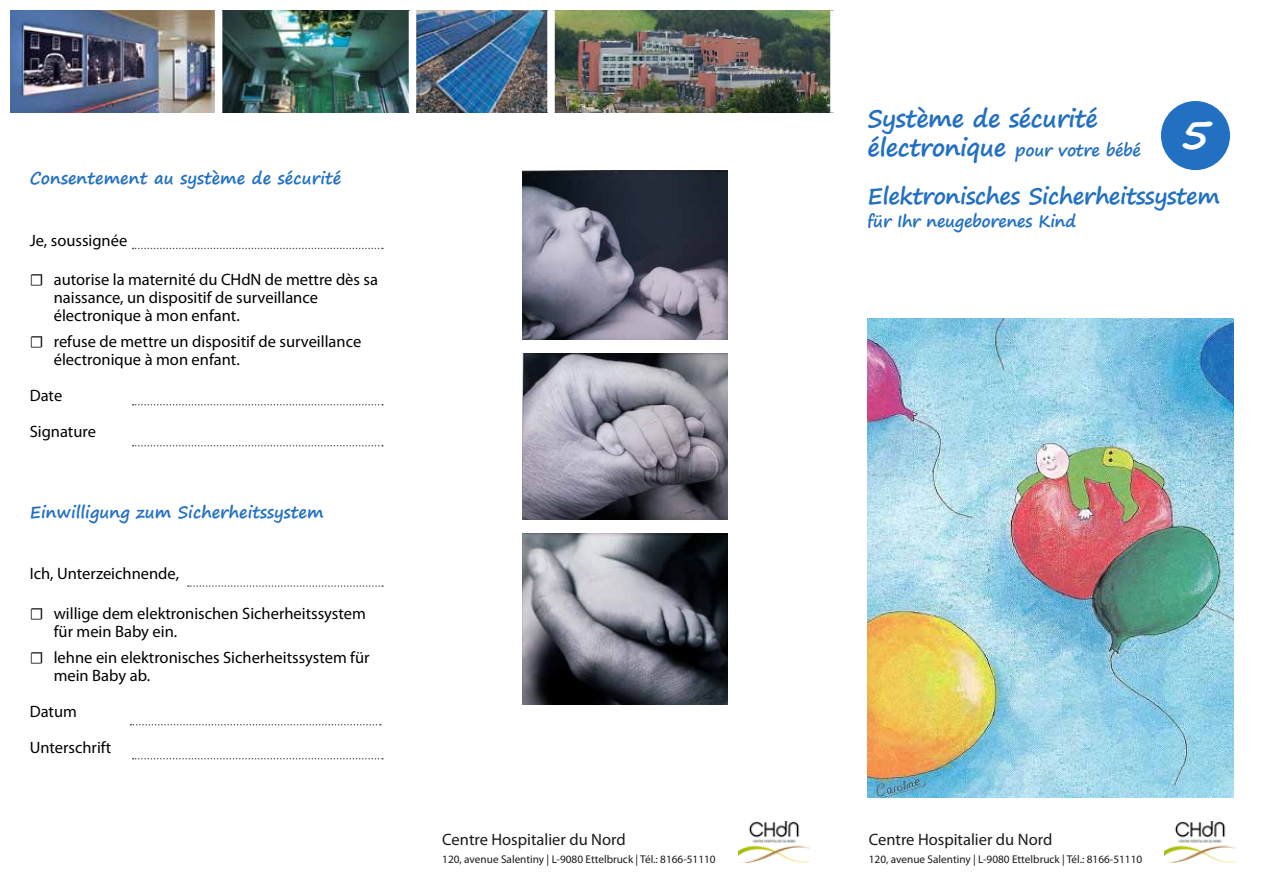
<style>
.page{position:relative;width:1263px;height:893px;background:#fff}
.page>*{position:absolute;margin:0;border:0;box-sizing:border-box;transform-origin:0 0}
.t1{font:700 42px "Segoe Print";color:#fff}
.t2{font:700 24px "Segoe Print";letter-spacing:-.02em;color:#2270c2}
.t3{font:700 22.5px "Segoe Print";letter-spacing:-.02em;color:#2270c2}
.t4{font:16.5px/18px "Myriad Pro";color:#000}
.t5{font:700 16.5px "Segoe Print";color:#2270c2}
.t6{font:700 16.5px "Segoe Print";letter-spacing:-.02em;color:#2270c2}
.t7{font:16.5px "Myriad Pro";color:#1a1a1a}
.t8{font:11.25px "Myriad Pro";color:#1a1a1a}
.s1{font-family:"Minion Pro"}
.s2{font-size:24px}
</style>
<div class="page">
<img style="left:555px;top:11px;width:275px;height:102px">
<img style="left:11px;top:11px;width:204px;height:102px">
<img style="left:222px;top:11px;width:187px;height:102px">
<img style="left:416px;top:11px;width:131px;height:102px">
<img style="left:867px;top:319px;width:366px;height:479px">
<div style="left:1161px;top:101px;width:69px;height:69px;background:#2270c2;border-radius:50%"></div>
<img style="left:1165px;top:822px;width:70px;height:41px">
<img style="left:739px;top:821px;width:70px;height:42px">
<img style="left:522px;top:170px;width:206px;height:169px">
<img style="left:522px;top:353px;width:206px;height:167px">
<img style="left:522px;top:534px;width:206px;height:171px">
<svg style="left:133px;top:248px;width:250px;height:1px"></svg>
<svg style="left:133px;top:404px;width:250px;height:1px"></svg>
<svg style="left:133px;top:445px;width:250px;height:1px"></svg>
<svg style="left:130px;top:724px;width:251px;height:1px"></svg>
<svg style="left:133px;top:758px;width:250px;height:1px"></svg>
<svg style="left:188px;top:585px;width:195px;height:2px"></svg>
<p class="t5" style="left:30px;top:163px;width:313px">Consentement au système de sécurité</p>
<p class="t4" style="left:30px;top:231px;width:99px">Je, soussignée</p>
<p class="t4" style="left:54px;top:270px;width:326px;text-indent:-24px"><span class="s1">☐</span> autorise la maternité du CHdN de mettre dès sa naissance, un dispositif de surveillance électronique à mon enfant.</p>
<p class="t4" style="left:54px;top:333px;width:309px;text-indent:-24px"><span class="s1">☐</span> refuse de mettre un dispositif de surveillance électronique à mon enfant.</p>
<p class="t4" style="left:30px;top:378px;width:68px;line-height:36px">Date<br>Signature</p>
<p class="t5" style="left:30px;top:497px;width:295px">Einwilligung zum Sicherheitssystem</p>
<p class="t4" style="left:30px;top:565px;width:151px">Ich, Unterzeichnende,</p>
<p class="t4" style="left:54px;top:604px;width:314px;text-indent:-24px"><span class="s1">☐</span> willige dem elektronischen Sicherheitssystem für mein Baby ein.</p>
<p class="t4" style="left:54px;top:648px;width:317px;text-indent:-24px"><span class="s1">☐</span> lehne ein elektronisches Sicherheitssystem für mein Baby ab.</p>
<p class="t4" style="left:30px;top:693px;width:83px;line-height:36px">Datum<br>Unterschrift</p>
<p class="t7" style="left:442px;top:830px;width:185px">Centre Hospitalier du Nord</p>
<p class="t8" style="left:442px;top:852px;width:275px">120, avenue Salentiny | L-9080 Ettelbruck | Tél.: 8166-51110</p>
<h2 class="t2" style="left:867px;top:97px;width:232px">Système de sécurité</h2>
<p class="t6" style="left:867px;top:135px;width:275px"><span class="s2">électronique</span> pour votre bébé</p>
<h3 class="t3" style="left:867px;top:175px;width:354px">Elektronisches Sicherheitssystem</h3>
<p class="t6" style="left:867px;top:206px;width:210px">für Ihr neugeborenes Kind</p>
<h1 class="t1" style="left:1180px;top:96px;width:32px">5</h1>
<p class="t7" style="left:869px;top:830px;width:185px">Centre Hospitalier du Nord</p>
<p class="t8" style="left:869px;top:852px;width:275px">120, avenue Salentiny | L-9080 Ettelbruck | Tél.: 8166-51110</p>
</div>
